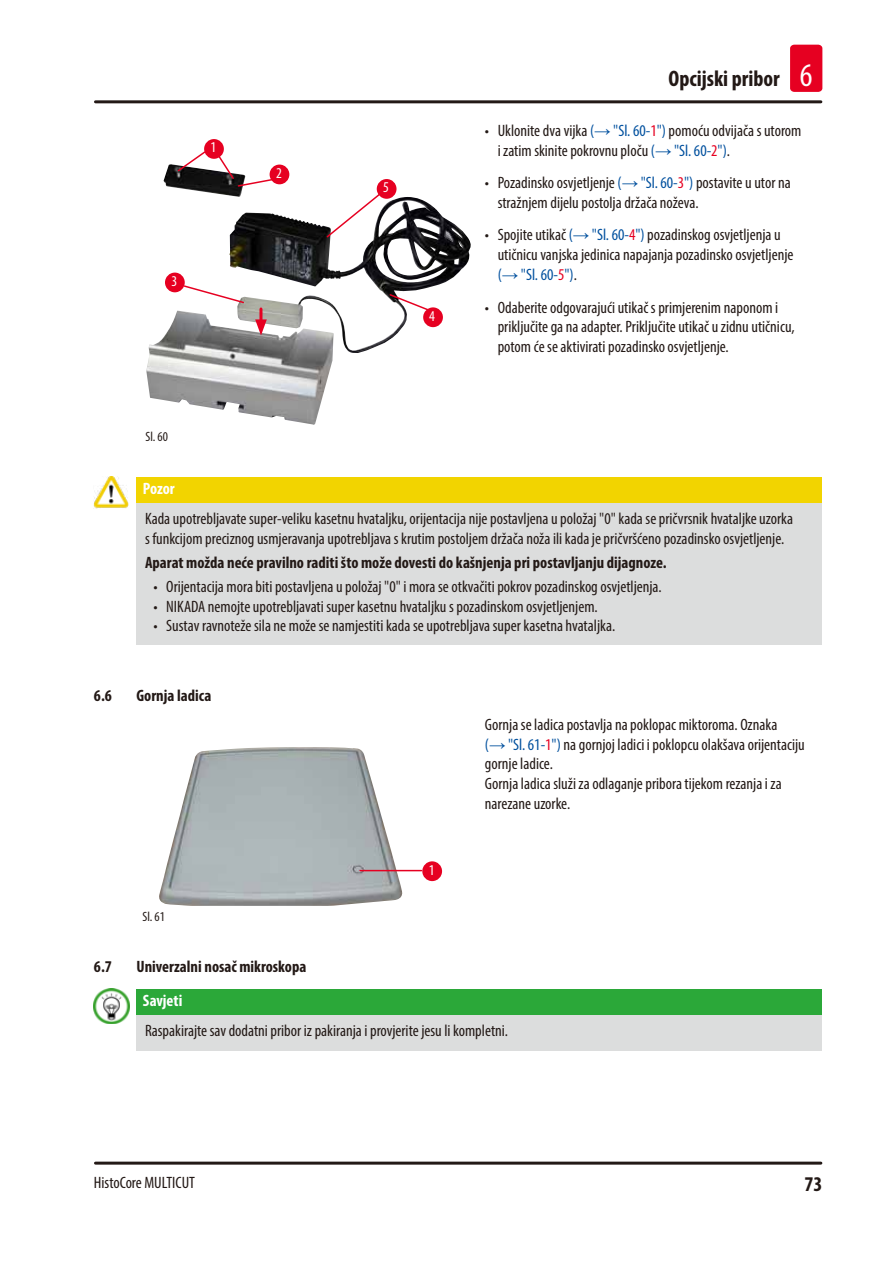
<style>
.page{position:relative;width:893px;height:1263px;background:#fff}
.page>*{position:absolute;margin:0;border:0;box-sizing:border-box;transform-origin:0 0}
.t1{font:700 condensed 22.5px "Myriad Pro";color:#231916}
.t2{font:700 condensed 21px "Myriad Pro";color:#231916}
.Source_of_danger{font:condensed 16.5px/19.8px "Myriad Pro";color:#231916}
.Table_text{font:condensed 16.5px/19.8px "Myriad Pro";color:#231916}
.Consequenses_of_non{font:700 condensed 16.5px "Myriad Pro";color:#231916}
.Tip_text{font:condensed 16.5px "Myriad Pro";color:#231916}
.Signalword__no_use_a{font:700 condensed 16.5px "Myriad Pro";color:#fff}
.t3{font:condensed 15px "Myriad Pro";color:#fff}
.t4{font:condensed 13.5px "Myriad Pro";color:#231916}
.s1{font-weight:400;font-size:33px;color:#fff}
.s2{color:#00509e}
.s3{font-family:"Arial";font-stretch:normal;color:#00509e}
.s4{color:#e60021}
</style>
<div class="page">
<hr style="left:95px;top:100px;width:726px;height:3px;background:#231916">
<hr style="left:95px;top:1161px;width:726px;height:3px;background:#231916">
<div style="left:790px;top:45px;width:32px;height:47px;background:#e60021;border-radius:4px"></div>
<img style="left:164px;top:164px;width:307px;height:191px">
<svg style="left:176px;top:151px;width:31px;height:22px"></svg>
<svg style="left:217px;top:157px;width:56px;height:31px"></svg>
<svg style="left:183px;top:284px;width:62px;height:20px"></svg>
<svg style="left:388px;top:293px;width:43px;height:19px"></svg>
<svg style="left:325px;top:191px;width:58px;height:48px"></svg>
<div style="left:204px;top:139px;width:20px;height:20px;background:#e60021;border-radius:50%"></div>
<div style="left:270px;top:165px;width:19px;height:19px;background:#e60021;border-radius:50%"></div>
<div style="left:165px;top:273px;width:20px;height:19px;background:#e60021;border-radius:50%"></div>
<div style="left:423px;top:307px;width:20px;height:20px;background:#e60021;border-radius:50%"></div>
<div style="left:377px;top:179px;width:19px;height:20px;background:#e60021;border-radius:50%"></div>
<hr style="left:259px;top:309px;width:3px;height:16px;background:#e60021">
<svg style="left:255px;top:319px;width:12px;height:16px"></svg>
<div style="left:136px;top:477px;width:686px;height:26px;background:#f2d400"></div>
<div style="left:136px;top:503px;width:686px;height:141px;background:#dcdddd"></div>
<img style="left:94px;top:477px;width:35px;height:32px">
<img style="left:159px;top:747px;width:246px;height:159px">
<hr style="left:360px;top:870px;width:62px;height:1px;background:#e60021">
<div style="left:422px;top:861px;width:20px;height:20px;background:#e60021;border-radius:50%"></div>
<div style="left:136px;top:989px;width:686px;height:26px;background:#2ba839"></div>
<div style="left:136px;top:1015px;width:686px;height:35px;background:#dcdddd"></div>
<img style="left:94px;top:988px;width:35px;height:36px">
<p class="t3" style="left:211px;top:138px;width:7px">1</p>
<p class="t3" style="left:172px;top:272px;width:7px">3</p>
<p class="t4" style="left:146px;top:428px;width:24px">Sl. 60</p>
<p class="t3" style="left:276px;top:164px;width:7px">2</p>
<p class="t3" style="left:383px;top:178px;width:7px">5</p>
<p class="t3" style="left:429px;top:306px;width:7px">4</p>
<h1 class="t1" style="left:668px;top:65px;width:146px">Opcijski pribor <span class="s1">6</span></h1>
<p class="Source_of_danger" style="left:498px;top:120px;width:305px;text-indent:-13px">• Uklonite dva vijka <span class="s2">(</span><span class="s3">→</span> <span class="s2">"Sl. 60‑</span><span class="s4">1</span><span class="s2">")</span> pomoću odvijača s utorom i zatim skinite pokrovnu ploču <span class="s2">(</span><span class="s3">→</span> <span class="s2">"Sl. 60‑</span><span class="s4">2</span><span class="s2">")</span>.</p>
<p class="Source_of_danger" style="left:498px;top:173px;width:295px;text-indent:-13px">• Pozadinsko osvjetljenje <span class="s2">(</span><span class="s3">→</span> <span class="s2">"Sl. 60‑</span><span class="s4">3</span><span class="s2">")</span> postavite u utor na stražnjem dijelu postolja držača noževa.</p>
<p class="Source_of_danger" style="left:498px;top:225px;width:297px;text-indent:-13px">• Spojite utikač <span class="s2">(</span><span class="s3">→</span> <span class="s2">"Sl. 60‑</span><span class="s4">4</span><span class="s2">")</span> pozadinskog osvjetljenja u utičnicu vanjska jedinica napajanja pozadinsko osvjetljenje <span class="s2">(</span><span class="s3">→</span> <span class="s2">"Sl. 60‑</span><span class="s4">5</span><span class="s2">")</span>.</p>
<p class="Source_of_danger" style="left:498px;top:297px;width:298px;text-indent:-13px">• Odaberite odgovarajući utikač s primjerenim naponom i priključite ga na adapter. Priključite utikač u zidnu utičnicu, potom će se aktivirati pozadinsko osvjetljenje.</p>
<p class="Signalword__no_use_a" style="left:143px;top:478px;width:33px">Pozor</p>
<p class="Source_of_danger" style="left:145px;top:508px;width:650px">Kada upotrebljavate super-veliku kasetnu hvataljku, orijentacija nije postavljena u položaj "0" kada se pričvrsnik hvataljke uzorka s funkcijom preciznog usmjeravanja upotrebljava s krutim postoljem držača noža ili kada je pričvršćeno pozadinsko osvjetljenje.</p>
<p class="Consequenses_of_non" style="left:145px;top:552px;width:523px">Aparat možda neće pravilno raditi što može dovesti do kašnjenja pri postavljanju dijagnoze.</p>
<p class="Source_of_danger" style="left:153px;top:576px;width:510px">• Orijentacija mora biti postavljena u položaj "0" i mora se otkvačiti pokrov pozadinskog osvjetljenja.</p>
<p class="Source_of_danger" style="left:153px;top:596px;width:446px">• NIKADA nemojte upotrebljavati super kasetnu hvataljku s pozadinskom osvjetljenjem.</p>
<p class="Source_of_danger" style="left:153px;top:616px;width:463px">• Sustav ravnoteže sila ne može se namjestiti kada se upotrebljava super kasetna hvataljka.</p>
<p class="Consequenses_of_non" style="left:94px;top:685px;width:19px">6.6</p>
<p class="Consequenses_of_non" style="left:136px;top:685px;width:76px">Gornja ladica</p>
<p class="t4" style="left:142px;top:908px;width:24px">Sl. 61</p>
<p class="t3" style="left:429px;top:860px;width:7px">1</p>
<p class="Table_text" style="left:485px;top:714px;width:321px">Gornja se ladica postavlja na poklopac miktoroma. Oznaka<br><span class="s2">(</span><span class="s3">→</span> <span class="s2">"Sl. 61‑</span><span class="s4">1</span><span class="s2">")</span> na gornjoj ladici i poklopcu olakšava orijentaciju gornje ladice.</p>
<p class="Table_text" style="left:485px;top:774px;width:298px">Gornja ladica služi za odlaganje pribora tijekom rezanja i za narezane uzorke.</p>
<p class="Consequenses_of_non" style="left:94px;top:956px;width:19px">6.7</p>
<p class="Consequenses_of_non" style="left:136px;top:956px;width:171px">Univerzalni nosač mikroskopa</p>
<p class="Signalword__no_use_a" style="left:143px;top:990px;width:41px">Savjeti</p>
<p class="Tip_text" style="left:145px;top:1020px;width:365px">Raspakirajte sav dodatni pribor iz pakiranja i provjerite jesu li kompletni.</p>
<p class="Source_of_danger" style="left:94px;top:1172px;width:103px">HistoCore MULTICUT</p>
<p class="t2" style="left:804px;top:1171px;width:19px">73</p>
</div>
